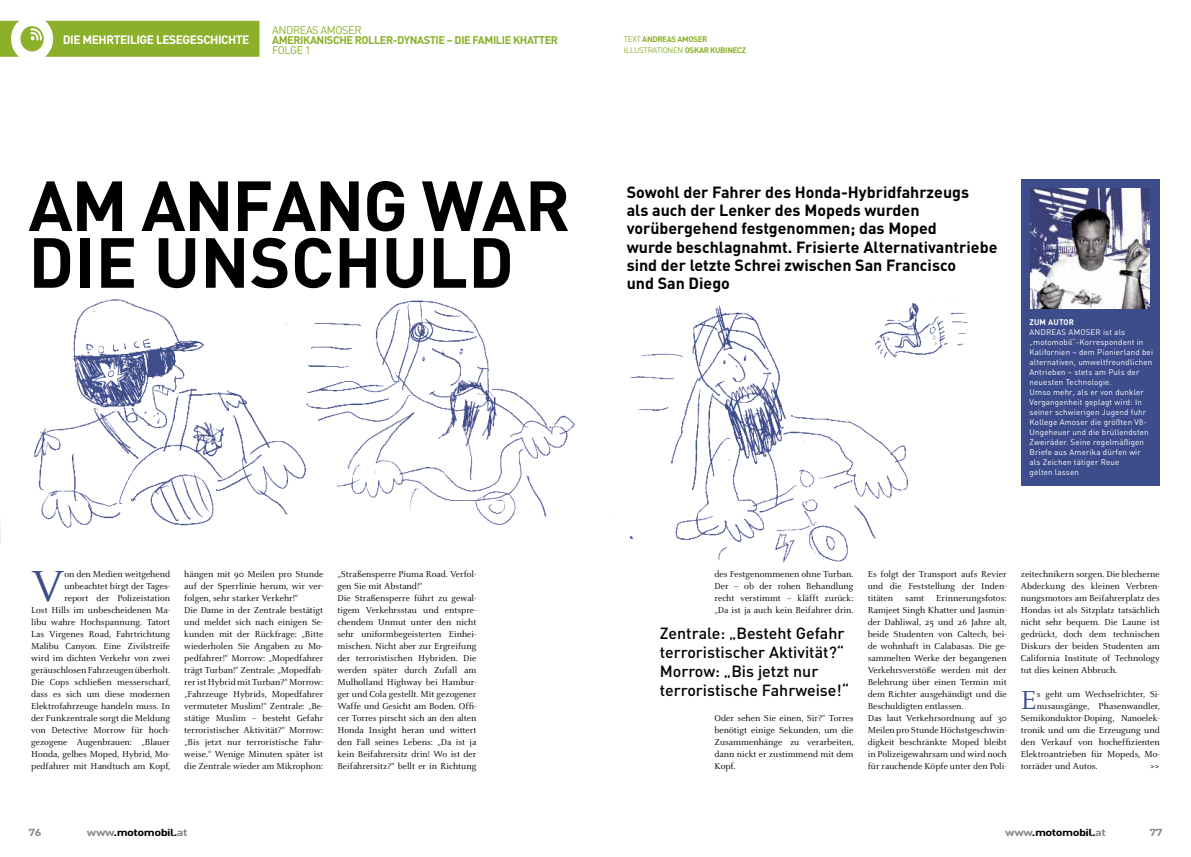
<style>
.page{position:relative;width:1191px;height:857px;background:#fff}
.page>*{position:absolute;margin:0;border:0;box-sizing:border-box;transform-origin:0 0}
.t1{font:700 69.6px/56.7px "DIN";color:#000}
.t2{font:48px "Celeste";color:#3d4d8b}
.t3{font:28.7px "Celeste";color:#3d4d8b}
.t4{font:700 16px/18px "DIN";color:#000}
.t5{font:500 16px/19px "DIN";color:#000}
.t6{font:700 12px "DIN";letter-spacing:-.04em;color:#fff}
.t7{font:700 11px "DIN";letter-spacing:-.04em;color:#8cb02a}
.t8{font:11px "DIN";letter-spacing:-.04em;color:#8cb02a}
.t9{font:700 10px "DIN";letter-spacing:-.04em;color:#000;scale:1.26 1}
.t10{font:700 10px "DIN";color:#87888a;scale:1.26 1}
.t11{font:9.5px/12px "Celeste";color:#000;text-align:justify}
.t12{font:8px/10px "DIN";letter-spacing:.02em;color:#fff}
.t13{font:700 8px/11px "DIN";letter-spacing:-.04em;color:#8cb02a}
.t14{font:700 8px "DIN";letter-spacing:.02em;color:#fff}
.s1{font-weight:400}
.s2{color:#87888a}
</style>
<div class="page">
<img style="left:0;top:299px;width:1023px;height:264px">
<div style="left:1020px;top:179px;width:139px;height:306px;background:#3d4d8b"></div>
<img style="left:1030px;top:188px;width:119px;height:120px">
<svg style="left:0;top:21px;width:259px;height:36px;background:#98b840"></svg>
<p class="t6" style="left:63px;top:32px;width:188px">DIE MEHRTEILIGE LESEGESCHICHTE</p>
<p class="t8" style="left:272px;top:23px;width:91px">ANDREAS AMOSER</p>
<p class="t7" style="left:272px;top:33px;width:287px">AMERIKANISCHE ROLLER-DYNASTIE – DIE FAMILIE KHATTER</p>
<p class="t8" style="left:272px;top:43px;width:40px">FOLGE 1</p>
<p class="t13" style="left:624px;top:33px;width:124px"><span class="s1">TEXT</span> ANDREAS AMOSER<br><span class="s1">ILLUSTRATIONEN</span> OSKAR KUBINECZ</p>
<h1 class="t1" style="left:28px;top:174px;width:543px">AM ANFANG WAR<br>DIE UNSCHULD</h1>
<p class="t4" style="left:626px;top:183px;width:372px">Sowohl der Fahrer des Honda-Hybridfahrzeugs<br>als auch der Lenker des Mopeds wurden vorübergehend festgenommen; das Moped<br>wurde beschlagnahmt. Frisierte Alternativantriebe sind der letzte Schrei zwischen San Francisco<br>und San Diego</p>
<p class="t14" style="left:1029px;top:317px;width:46px">ZUM AUTOR</p>
<p class="t12" style="left:1029px;top:327px;width:125px">ANDREAS AMOSER ist als „motomobil“-Korrespondent in<br>Kalifornien – dem Pionierland bei alternativen, umweltfreundlichen<br>Antrieben – stets am Puls der neuesten Technologie.<br>Umso mehr, als er von dunkler<br>Vergangenheit geplagt wird: In seiner schwierigen Jugend fuhr<br>Kollege Amoser die größten V8-<br>Ungeheuer und die brüllendsten<br>Zweiräder. Seine regelmäßigen<br>Briefe aus Amerika dürfen wir als Zeichen tätiger Reue<br>gelten lassen</p>
<p class="t11" style="left:31px;top:567px;width:141px;text-align:right">on den Medien weitgehend unbeachtet birgt der Tages-<br>report der Polizeistation<br>Lost Hills im unbescheidenen Ma&shy;libu wahre Hochspannung. Tatort<br>Las Virgenes Road, Fahrtrichtung<br>Malibu Canyon. Eine Zivilstreife wird im dichten Verkehr von zwei geräuschlosen Fahrzeugen überholt.<br>Die Cops schließen messerscharf, dass es sich um diese modernen<br>Elektrofahrzeuge handeln muss. In der Funkzentrale sorgt die Meldung von Detective Morrow für hoch&shy;gezogene Augenbrauen: „Blauer<br>Honda, gelbes Moped, Hybrid, Mo&shy;pedfahrer mit Handtuch am Kopf,</p>
<p class="t11" style="left:184px;top:567px;width:140px;text-align:left">hängen mit 90 Meilen pro Stunde auf der Sperrlinie herum, wir ver&shy;folgen, sehr starker Verkehr!“<br>Die Dame in der Zentrale bestätigt und meldet sich nach einigen Se&shy;kunden mit der Rückfrage: „Bitte wiederholen Sie Angaben zu Mo&shy;pedfahrer!“ Morrow: „Mopedfahrer trägt Turban!“ Zentrale: „Mopedfah&shy;rer ist Hybrid mit Turban?“ Morrow: „Fahrzeuge Hybrids, Mopedfahrer vermuteter Muslim!“ Zentrale: „Be&shy;stätige Muslim – besteht Gefahr terroristischer Aktivität?“ Morrow: „Bis jetzt nur terroristische Fahr&shy;weise.“ Wenige Minuten später ist die Zentrale wieder am Mikrophon:</p>
<p class="t11" style="left:337px;top:567px;width:140px;text-align:left">„Straßensperre Piuma Road. Verfol&shy;gen Sie mit Abstand!“<br>Die Straßensperre führt zu gewal&shy;tigem Verkehrsstau und entspre&shy;chendem Unmut unter den nicht sehr uniformbegeisterten Einhei&shy;mischen. Nicht aber zur Ergreifung der terroristischen Hybriden. Die werden später durch Zufall am Mulholland Highway bei Hambur&shy;ger und Cola gestellt. Mit gezogener Waffe und Gesicht am Boden. Offi&shy;cer Torres pirscht sich an den alten Honda Insight heran und wittert den Fall seines Lebens: „Da ist ja kein Beifahrersitz drin! Wo ist der Beifahrersitz?“ bellt er in Richtung</p>
<h2 class="t2" style="left:31px;top:561px;width:35px">V</h2>
<p class="t11" style="left:714px;top:567px;width:140px">des Festgenommenen ohne Turban.<br>Der – ob der rohen Behandlung recht verstimmt – kläfft zurück: „Da ist ja auch kein Beifahrer drin.</p>
<h3 class="t5" style="left:660px;top:622px;width:191px">Zentrale: „Besteht Gefahr terroristischer Aktivität?“<br>Morrow: „Bis jetzt nur terroristische Fahrweise!“</h3>
<p class="t11" style="left:714px;top:711px;width:141px">Oder sehen Sie einen, Sir?“ Torres benötigt einige Sekunden, um die Zusammenhänge zu verarbeiten, dann nickt er zustimmend mit dem Kopf.</p>
<p class="t11" style="left:867px;top:567px;width:140px">Es folgt der Transport aufs Revier und die Feststellung der Inden&shy;titäten</p>
<p class="t11" style="left:867px;top:591px;width:141px;text-align:left;text-indent:69px">Erinnerungsfotos:<br>Ramjeet Singh Khatter und Jasmin&shy;der Dahliwal, 25 und 26 Jahre alt, beide Studenten von Caltech, bei&shy;de wohnhaft in Calabasas. Die ge&shy;sammelten Werke der begangenen<br>Verkehrsverstöße werden mit der<br>Belehrung über einen Termin mit dem Richter ausgehändigt und die<br>Beschuldigten entlassen.<br>Das laut Verkehrsordnung auf 30<br>Meilen pro Stunde Höchstgeschwin&shy;digkeit beschränkte Moped bleibt in Polizeigewahrsam und wird noch für rauchende Köpfe unter den Poli-</p>
<p class="t11" style="left:905px;top:591px;width:20px">samt</p>
<p class="t11" style="left:1020px;top:567px;width:140px">zeitechnikern sorgen. Die blecherne Abdeckung des kleinen Verbren&shy;nungsmotors am Beifahrerplatz des Hondas ist als Sitzplatz tatsächlich nicht sehr bequem. Die Laune ist gedrückt, doch dem technischen Diskurs der beiden Studenten am California Institute of Technology tut dies keinen Abbruch.</p>
<h3 class="t3" style="left:1020px;top:684px;width:18px">E</h3>
<p class="t11" style="left:1037px;top:687px;width:124px">s geht um Wechselrichter, Si-</p>
<p class="t11" style="left:1037px;top:699px;width:125px">nusausgänge, Phasenwandler,</p>
<p class="t11" style="left:1020px;top:711px;width:140px">Semikonduktor-Doping, Nanoelek-</p>
<p class="t11" style="left:1020px;top:723px;width:140px">tronik und um die Erzeugung und</p>
<p class="t11" style="left:1020px;top:735px;width:140px">den Verkauf von hocheffizienten</p>
<p class="t11" style="left:1020px;top:747px;width:140px">Elektroantrieben für Mopeds, Mo-</p>
<p class="t11" style="left:1020px;top:759px;width:78px">torräder und Autos.</p>
<p class="t11" style="left:1150px;top:759px;width:11px">&gt;&gt;</p>
<p class="t10" style="left:28px;top:824px;width:12px">76</p>
<p class="t9" style="left:87px;top:824px;width:81px"><span class="s2">www</span>.motomobil.<span class="s2">at</span></p>
<p class="t9" style="left:1005px;top:824px;width:81px"><span class="s2">www</span>.motomobil.<span class="s2">at</span></p>
<p class="t10" style="left:1149px;top:824px;width:12px">77</p>
</div>
